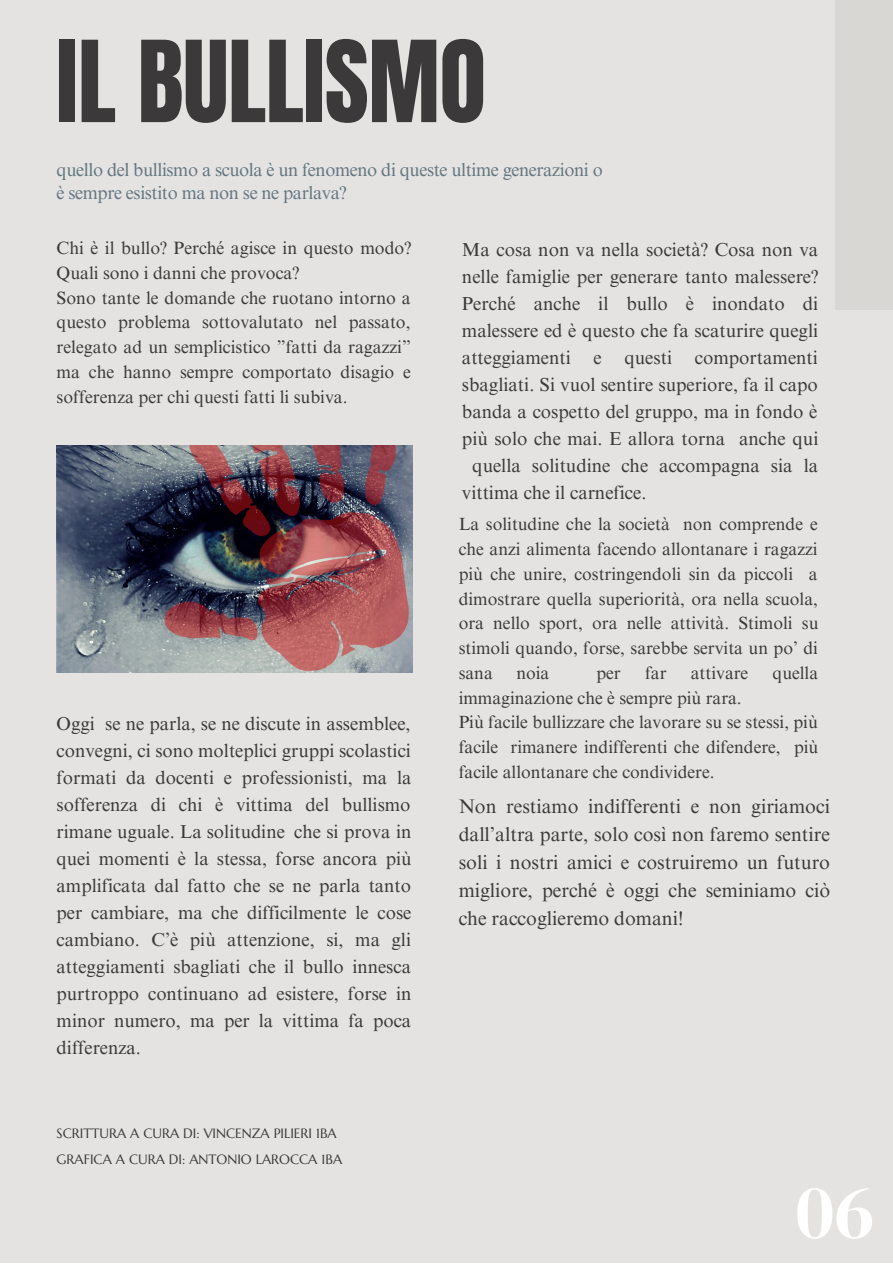
<style>
.page{position:relative;width:893px;height:1264px;background:#fff}
.page>*{position:absolute;margin:0;border:0;box-sizing:border-box;transform-origin:0 0}
.t1{font:95.85px "Anton";letter-spacing:-.005em;color:#3b3939}
.t2{font:76.5px "DM Serif Display";color:#fff}
.t3{font:19.65px/28px "Times NRMT Pro";color:#3b3939;text-align:justify}
.t4{font:18.75px/27px "Times NRMT Pro";color:#3b3939;text-align:justify}
.t5{font:18.3px/23.5px "Times NRMT Pro";letter-spacing:-.02em;color:#637680}
.t6{font:17.85px/24.8px "Times NRMT Pro";color:#3b3939}
.t7{font:17.7px/24.8px "Times NRMT Pro";color:#3b3939;text-align:justify}
.t8{font:13.5px/26.5px "Marcellus";color:#3b3939}
</style>
<div class="page">
<div style="left:0;top:0;width:892px;height:1262px;background:#e4e3e2"></div>
<div style="left:835px;top:0;width:57px;height:310px;background:#d9d7d4"></div>
<img style="left:57px;top:445px;width:355px;height:227px">
<h1 class="t1" style="left:57px;top:13px;width:431px">IL BULLISMO</h1>
<p class="t5" style="left:57px;top:160px;width:547px">quello del bullismo a scuola è un fenomeno di queste ultime generazioni o è sempre esistito ma non se ne parlava?</p>
<p class="t6" style="left:57px;top:238px;width:356px">Chi è il bullo? Perché agisce in questo modo?<br>Quali sono i danni che provoca?<br>Sono tante le domande che ruotano intorno a questo problema sottovalutato nel passato, relegato ad un semplicistico ”fatti da ragazzi” ma che hanno sempre comportato disagio e sofferenza per chi questi fatti li subiva.</p>
<p class="t4" style="left:57px;top:712px;width:356px">Oggi se ne parla, se ne discute in assemblee, convegni, ci sono molteplici gruppi scolastici formati da docenti e professionisti, ma la sofferenza di chi è vittima del bullismo rimane uguale. La solitudine che si prova in quei momenti è la stessa, forse ancora più amplificata dal fatto che se ne parla tanto per cambiare, ma che difficilmente le cose cambiano. C’è più attenzione, si, ma gli atteggiamenti sbagliati che il bullo innesca purtroppo continuano ad esistere, forse in minor numero, ma per la vittima fa poca differenza.</p>
<p class="t8" style="left:57px;top:1119px;width:287px">SCRITTURA A CURA DI: VINCENZA PILIERI 1BA<br>GRAFICA A CURA DI: ANTONIO LAROCCA 1BA</p>
<p class="t4" style="left:462px;top:238px;width:358px">Ma cosa non va nella società? Cosa non va</p>
<p class="t4" style="left:462px;top:265px;width:358px">nelle famiglie per generare tanto malessere?</p>
<p class="t4" style="left:462px;top:292px;width:358px">Perché anche il bullo è inondato di</p>
<p class="t4" style="left:462px;top:319px;width:358px">malessere ed è questo che fa scaturire quegli</p>
<p class="t4" style="left:462px;top:346px;width:357px">atteggiamenti e questi comportamenti</p>
<p class="t4" style="left:462px;top:373px;width:357px">sbagliati. Si vuol sentire superiore, fa il capo</p>
<p class="t4" style="left:462px;top:400px;width:357px">banda a cospetto del gruppo, ma in fondo è</p>
<p class="t4" style="left:462px;top:427px;width:358px">più solo che mai. E allora torna anche qui</p>
<p class="t4" style="left:472px;top:454px;width:347px">quella solitudine che accompagna sia la</p>
<p class="t4" style="left:462px;top:481px;width:186px">vittima che il carnefice.</p>
<p class="t7" style="left:458px;top:514px;width:361px">La solitudine che la società non comprende e che anzi alimenta facendo allontanare i ragazzi più che unire, costringendoli sin da piccoli a dimostrare quella superiorità, ora nella scuola, ora nello sport, ora nelle attività. Stimoli su stimoli quando, forse, sarebbe servita un po’ di sana</p>
<p class="t7" style="left:516px;top:662px;width:35px">noia</p>
<p class="t7" style="left:596px;top:662px;width:26px">per</p>
<p class="t7" style="left:645px;top:662px;width:23px">far</p>
<p class="t7" style="left:690px;top:662px;width:59px">attivare</p>
<p class="t7" style="left:772px;top:662px;width:47px">quella</p>
<p class="t7" style="left:458px;top:687px;width:361px;text-align:left">immaginazione che è sempre più rara.<br>Più facile bullizzare che lavorare su se stessi, più facile rimanere indifferenti che difendere, più facile allontanare che condividere.</p>
<p class="t3" style="left:458px;top:794px;width:373px">Non restiamo indifferenti e non giriamoci dall’altra parte, solo così non faremo sentire soli i nostri amici e costruiremo un futuro migliore, perché è oggi che seminiamo ciò che raccoglieremo domani!</p>
<h2 class="t2" style="left:795px;top:1158px;width:80px">06</h2>
</div>
